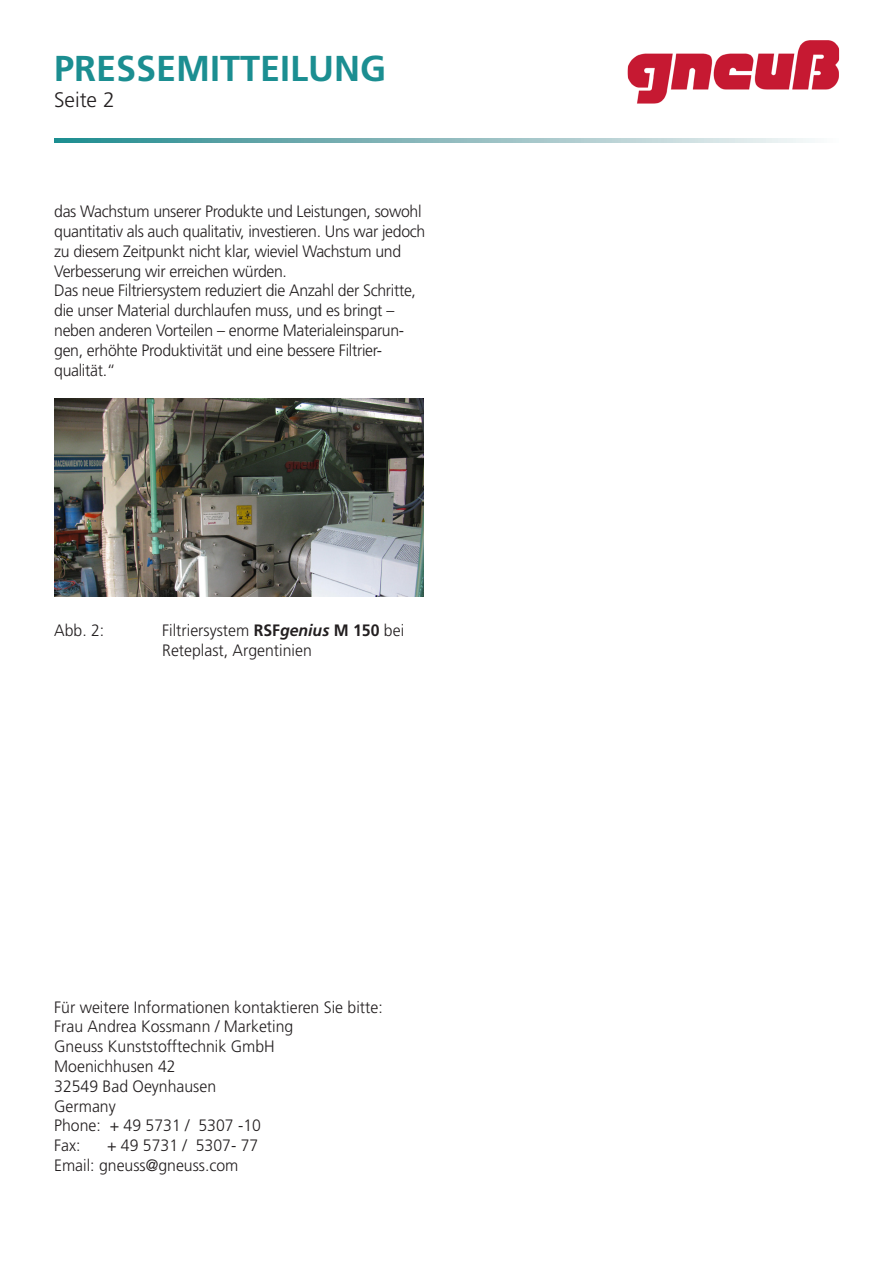
<style>
.page{position:relative;width:893px;height:1263px;background:#fff}
.page>*{position:absolute;margin:0;border:0;box-sizing:border-box;transform-origin:0 0}
.t1{font:700 36px "Frutiger";color:#1b8e91}
.t2{font:300 21px "Frutiger";color:#231f20}
.t3{font:300 16.5px/19.8px "Frutiger";letter-spacing:-.02em;color:#231f20;scale:.96 1}
.t4{font:300 16.5px/19.8px "Frutiger";color:#231f20;scale:.96 1}
.s1{font-weight:700}
.s2{font-weight:700;font-style:italic}
</style>
<div class="page">
<svg style="left:54px;top:138px;width:761px;height:5px;background:#8cbcbf"></svg>
<img style="left:628px;top:40px;width:211px;height:64px">
<img style="left:54px;top:399px;width:369px;height:198px">
<p class="t1" style="left:54px;top:47px;width:334px">PRESSEMITTEILUNG</p>
<p class="t2" style="left:54px;top:87px;width:62px">Seite 2</p>
<p class="t3" style="left:54px;top:202px;width:388px">das Wachstum unserer Produkte und Leistungen, sowohl quantitativ als auch qualitativ, investieren. Uns war jedoch zu diesem Zeitpunkt nicht klar, wieviel Wachstum und Verbesserung wir erreichen würden.</p>
<p class="t3" style="left:54px;top:281px;width:378px">Das neue Filtriersystem reduziert die Anzahl der Schritte, die unser Material durchlaufen muss, und es bringt – neben anderen Vorteilen – enorme Materialeinsparun&shy;gen, erhöhte Produktivität und eine bessere Filtrier&shy;qualität.“</p>
<p class="t3" style="left:54px;top:621px;width:54px">Abb. 2:</p>
<p class="t4" style="left:162px;top:621px;width:254px">Filtriersystem <span class="s1">RSF</span><span class="s2">genius</span> <span class="s1">M 150</span> bei<br>Reteplast, Argentinien</p>
<p class="t4" style="left:54px;top:997px;width:344px">Für weitere Informationen kontaktieren Sie bitte:</p>
<p class="t4" style="left:54px;top:1017px;width:251px">Frau Andrea Kossmann / Marketing</p>
<p class="t4" style="left:54px;top:1037px;width:231px">Gneuss Kunststofftechnik GmbH</p>
<p class="t4" style="left:54px;top:1056px;width:128px">Moenichhusen 42</p>
<p class="t4" style="left:54px;top:1076px;width:170px">32549 Bad Oeynhausen</p>
<p class="t4" style="left:54px;top:1096px;width:66px">Germany</p>
<p class="t4" style="left:54px;top:1116px;width:217px">Phone: + 49 5731 / 5307 -10</p>
<p class="t3" style="left:54px;top:1136px;width:29px">Fax:</p>
<p class="t4" style="left:107px;top:1136px;width:159px">+ 49 5731 / 5307- 77</p>
<p class="t4" style="left:54px;top:1155px;width:193px">Email: gneuss@gneuss.com</p>
</div>
